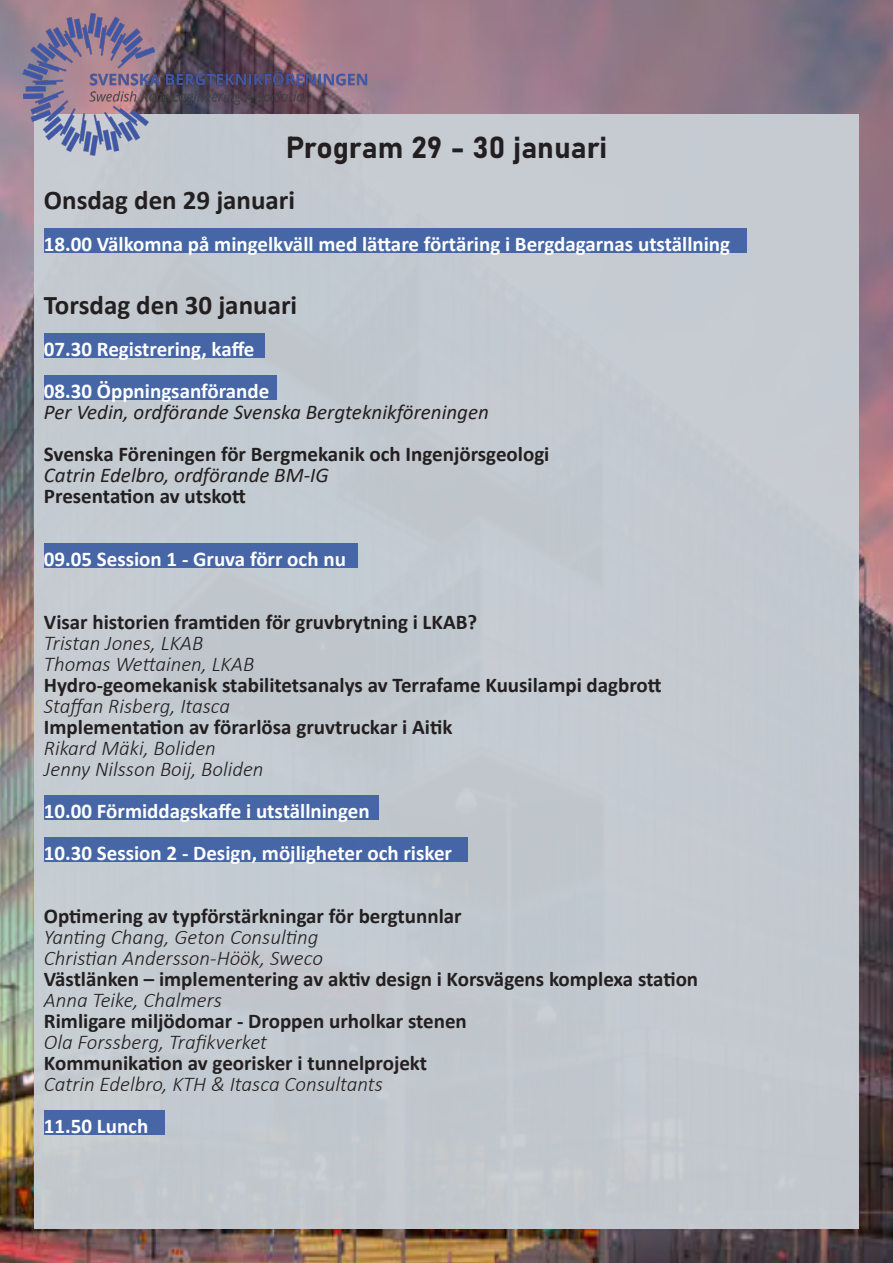
<style>
.page{position:relative;width:893px;height:1263px;background:#fff}
.page>*{position:absolute;margin:0;border:0;box-sizing:border-box;transform-origin:0 0}
.t1{font:30px "Bahnschrift";color:#231f20}
.t2{font:700 27px "Calibri";color:#231f20}
.t3{font:700 21px/21px "Calibri";color:#231f20}
.t4{font:700 21px "Calibri";color:#fff}
.t5{font:italic 300 21px "Calibri";color:#231f20}
.t6{font:italic 21px "Calibri";color:#231f20}
.s1{font-weight:300;font-style:italic}
</style>
<div class="page">
<img style="left:0;top:0;width:893px;height:1263px">
<div style="left:0;top:867px;width:11px;height:61px;background:#fff;opacity:.56"></div>
<div style="left:0;top:827px;width:11px;height:61px;background:#fff;opacity:.56"></div>
<div style="left:0;top:788px;width:11px;height:61px;background:#fff;opacity:.56"></div>
<div style="left:34px;top:115px;width:825px;height:1114px;background:#c9d0d6"></div>
<img style="left:0;top:0;width:395px;height:162px">
<img style="left:877px;top:0;width:16px;height:162px">
<div style="left:44px;top:333px;width:221px;height:25px;background:#4666a6"></div>
<div style="left:44px;top:1110px;width:120px;height:25px;background:#4766a6"></div>
<div style="left:44px;top:837px;width:424px;height:24px;background:#4766a6"></div>
<div style="left:44px;top:795px;width:334px;height:25px;background:#4766a6"></div>
<div style="left:44px;top:543px;width:313px;height:25px;background:#4766a6"></div>
<div style="left:44px;top:375px;width:232px;height:25px;background:#4666a6"></div>
<div style="left:44px;top:228px;width:702px;height:25px;background:#4766a6"></div>
<p class="t1" style="left:286px;top:125px;width:323px">Program 29 - 30 januari</p>
<p class="t2" style="left:44px;top:181px;width:253px">Onsdag den 29 januari</p>
<p class="t4" style="left:44px;top:229px;width:688px">18.00 Välkomna på mingelkväll med lättare förtäring i Bergdagarnas utställning</p>
<p class="t2" style="left:44px;top:286px;width:255px">Torsdag den 30 januari</p>
<p class="t4" style="left:44px;top:334px;width:212px">07.30 Registrering, kaffe</p>
<p class="t4" style="left:44px;top:376px;width:227px">08.30 Öppningsanförande</p>
<p class="t6" style="left:44px;top:397px;width:446px">Per Vedin, ordförande Svenska Bergteknikföreningen</p>
<p class="t3" style="left:44px;top:443px;width:507px">Svenska Föreningen för Bergmekanik och Ingenjörsgeologi</p>
<p class="t6" style="left:44px;top:460px;width:286px">Catrin Edelbro, ordförande BM-IG</p>
<p class="t3" style="left:44px;top:485px;width:204px">Presentation av utskott</p>
<p class="t4" style="left:44px;top:544px;width:304px">09.05 Session 1 - Gruva förr och nu</p>
<p class="t3" style="left:44px;top:611px;width:435px">Visar historien framtiden för gruvbrytning i LKAB?<br><span class="s1">Tristan Jones, LKAB<br>Thomas Wettainen, LKAB</span></p>
<p class="t3" style="left:44px;top:674px;width:619px">Hydro-geomekanisk stabilitetsanalys av Terrafame Kuusilampi dagbrott</p>
<p class="t5" style="left:44px;top:693px;width:188px">Staffan Risberg, Itasca</p>
<p class="t3" style="left:44px;top:716px;width:410px">Implementation av förarlösa gruvtruckar i Aitik</p>
<p class="t5" style="left:44px;top:735px;width:173px">Rikard Mäki, Boliden</p>
<p class="t5" style="left:44px;top:756px;width:221px">Jenny Nilsson Boij, Boliden</p>
<p class="t4" style="left:44px;top:796px;width:327px">10.00 Förmiddagskaffe i utställningen</p>
<p class="t4" style="left:44px;top:838px;width:410px">10.30 Session 2 - Design, möjligheter och risker</p>
<p class="t3" style="left:44px;top:905px;width:419px">Optimering av typförstärkningar för bergtunnlar</p>
<p class="t5" style="left:44px;top:924px;width:276px">Yanting Chang, Geton Consulting</p>
<p class="t5" style="left:44px;top:945px;width:281px">Christian Andersson-Höök, Sweco</p>
<p class="t3" style="left:44px;top:968px;width:656px">Västlänken – implementering av aktiv design i Korsvägens komplexa station</p>
<p class="t5" style="left:44px;top:987px;width:180px">Anna Teike, Chalmers</p>
<p class="t3" style="left:44px;top:1010px;width:424px">Rimligare miljödomar - Droppen urholkar stenen</p>
<p class="t5" style="left:44px;top:1029px;width:225px">Ola Forssberg, Trafikverket</p>
<p class="t3" style="left:44px;top:1052px;width:385px">Kommunikation av georisker i tunnelprojekt</p>
<p class="t5" style="left:44px;top:1071px;width:340px">Catrin Edelbro, KTH &amp; Itasca Consultants</p>
<p class="t4" style="left:44px;top:1111px;width:106px">11.50 Lunch</p>
</div>
